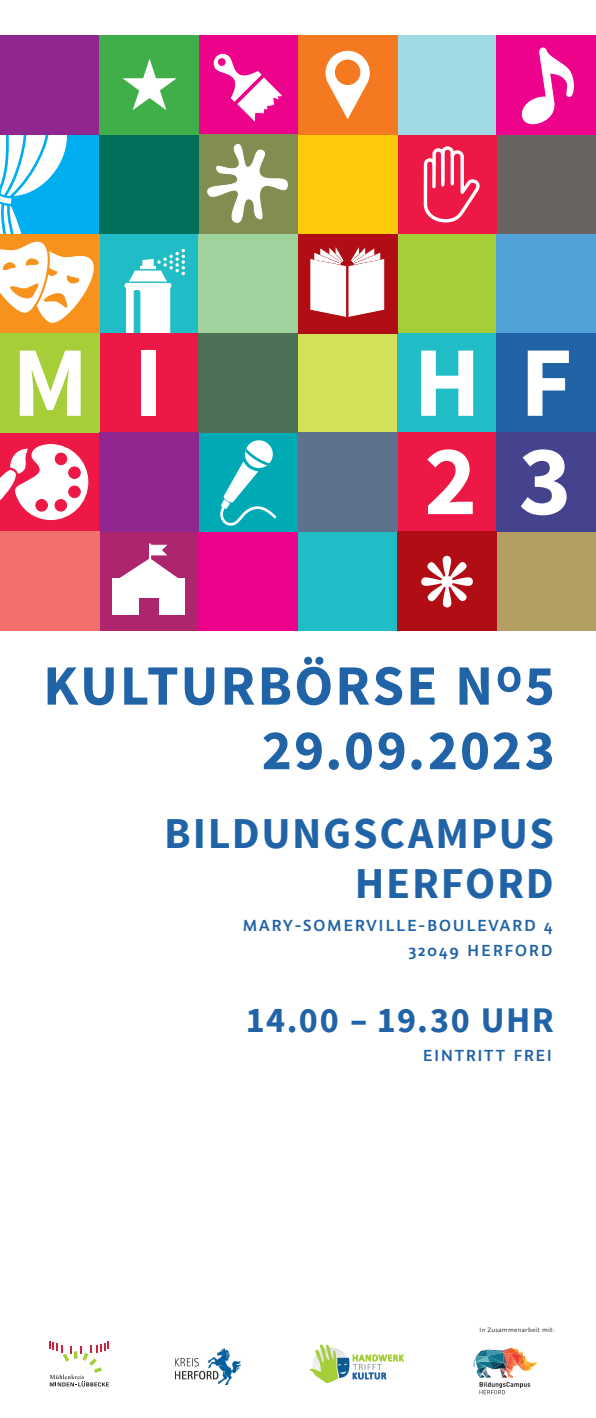
<style>
.page{position:relative;width:596px;height:1418px;background:#fff}
.page>*{position:absolute;margin:0;border:0;box-sizing:border-box;transform-origin:0 0}
.t1{font:700 100px/98.3px "Source Sans Pro";color:#fff}
.t2{font:700 57px/64.5px "Source Sans Pro";letter-spacing:.035em;color:#2163a7;text-align:right}
.t3{font:700 44px/50px "Source Sans Pro";letter-spacing:.04em;color:#2163a7;text-align:right}
.t4{font:700 36px "Source Sans Pro";letter-spacing:.04em;color:#2163a7}
.t5{font:600 18px/25px "Graublau Sans";letter-spacing:.1em;color:#2163a7;text-align:right}
.t6{font:7px "Graublau Sans";letter-spacing:.035em;color:#231f20}
</style>
<div class="page">
<svg style="left:50px;top:1341px;width:59px;height:45px"></svg>
<img style="left:175px;top:1348px;width:66px;height:36px">
<svg style="left:309px;top:1344px;width:94px;height:40px"></svg>
<svg style="left:473px;top:1347px;width:64px;height:47px"></svg>
<div style="left:99px;top:234px;width:99px;height:99px;background:#21bdc7"></div>
<svg style="left:124px;top:249px;width:61px;height:84px"></svg>
<div style="left:397px;top:234px;width:99px;height:99px;background:#a6ce39"></div>
<div style="left:496px;top:135px;width:99px;height:99px;background:#696362"></div>
<div style="left:397px;top:135px;width:99px;height:99px;background:#ed1845"></div>
<svg style="left:423px;top:146px;width:57px;height:77px"></svg>
<div style="left:198px;top:35px;width:100px;height:100px;background:#ed028c"></div>
<svg style="left:213px;top:54px;width:69px;height:67px"></svg>
<svg style="left:0;top:135px;width:99px;height:198px"></svg>
<div style="left:198px;top:234px;width:100px;height:99px;background:#9fd29c"></div>
<div style="left:298px;top:135px;width:99px;height:99px;background:#feca0a"></div>
<div style="left:397px;top:35px;width:99px;height:100px;background:#a0dae4"></div>
<div style="left:496px;top:35px;width:99px;height:100px;background:#ed028c"></div>
<svg style="left:521px;top:48px;width:53px;height:77px"></svg>
<div style="left:298px;top:35px;width:99px;height:100px;background:#f47921"></div>
<svg style="left:325px;top:51px;width:44px;height:68px"></svg>
<div style="left:198px;top:135px;width:100px;height:99px;background:#828d52"></div>
<svg style="left:207px;top:143px;width:81px;height:80px"></svg>
<div style="left:99px;top:135px;width:99px;height:99px;background:#016f5a"></div>
<div style="left:0;top:35px;width:99px;height:100px;background:#90268f"></div>
<div style="left:496px;top:234px;width:99px;height:99px;background:#52a1d8"></div>
<div style="left:99px;top:35px;width:99px;height:100px;background:#40ae49"></div>
<div style="left:0;top:432px;width:99px;height:99px;background:#ed1845"></div>
<svg style="left:0;top:444px;width:88px;height:76px"></svg>
<div style="left:99px;top:531px;width:99px;height:100px;background:#ad266d"></div>
<div style="left:112px;top:578px;width:73px;height:37px;background:#fff"></div>
<div style="left:139px;top:598px;width:19px;height:32px;background:#ad266d"></div>
<svg style="left:120px;top:544px;width:58px;height:34px"></svg>
<div style="left:149px;top:543px;width:2px;height:23px;border:1px solid #fff"></div>
<div style="left:496px;top:531px;width:99px;height:100px;background:#b49f63"></div>
<div style="left:198px;top:531px;width:100px;height:100px;background:#ed028c"></div>
<div style="left:298px;top:333px;width:99px;height:99px;background:#d4e05a"></div>
<div style="left:198px;top:432px;width:100px;height:99px;background:#00aab5"></div>
<svg style="left:220px;top:441px;width:57px;height:85px"></svg>
<div style="left:99px;top:333px;width:99px;height:99px;background:#ed1845"></div>
<div style="left:397px;top:333px;width:99px;height:99px;background:#21bdc7"></div>
<div style="left:496px;top:333px;width:99px;height:99px;background:#2163a7"></div>
<div style="left:298px;top:531px;width:99px;height:100px;background:#21bdc7"></div>
<div style="left:397px;top:432px;width:99px;height:99px;background:#ed1845"></div>
<div style="left:496px;top:432px;width:99px;height:99px;background:#45438d"></div>
<div style="left:198px;top:333px;width:100px;height:99px;background:#4e7056"></div>
<div style="left:0;top:333px;width:99px;height:99px;background:#a6ce39"></div>
<div style="left:397px;top:531px;width:99px;height:100px;background:#b00d15"></div>
<div style="left:99px;top:432px;width:99px;height:99px;background:#90268f"></div>
<div style="left:0;top:531px;width:99px;height:100px;background:#f2706c"></div>
<div style="left:298px;top:432px;width:99px;height:99px;background:#5d728c"></div>
<div style="left:298px;top:234px;width:99px;height:99px;background:#b00d15"></div>
<svg style="left:310px;top:248px;width:74px;height:68px;background:#f0d3d4"></svg>
<h1 class="t1" style="left:12px;top:337px;width:153px">M I</h1>
<h1 class="t1" style="left:413px;top:337px;width:160px">H F<br>2 3</h1>
<h2 class="t2" style="left:43px;top:655px;width:513px">KULTURBÖRSE NO5<br>29.09.2023</h2>
<h3 class="t3" style="left:164px;top:810px;width:391px">BILDUNGSCAMPUS<br>HERFORD</h3>
<p class="t5" style="left:243px;top:912px;width:311px">MARY-SOMERVILLE-BOULEVARD 4<br>32049 HERFORD</p>
<h3 class="t4" style="left:245px;top:996px;width:310px">14.00 – 19.30 UHR</h3>
<p class="t5" style="left:422px;top:1043px;width:130px">EINTRITT FREI</p>
<p class="t6" style="left:479px;top:1325px;width:76px">In Zusammenarbeit mit:</p>
</div>
